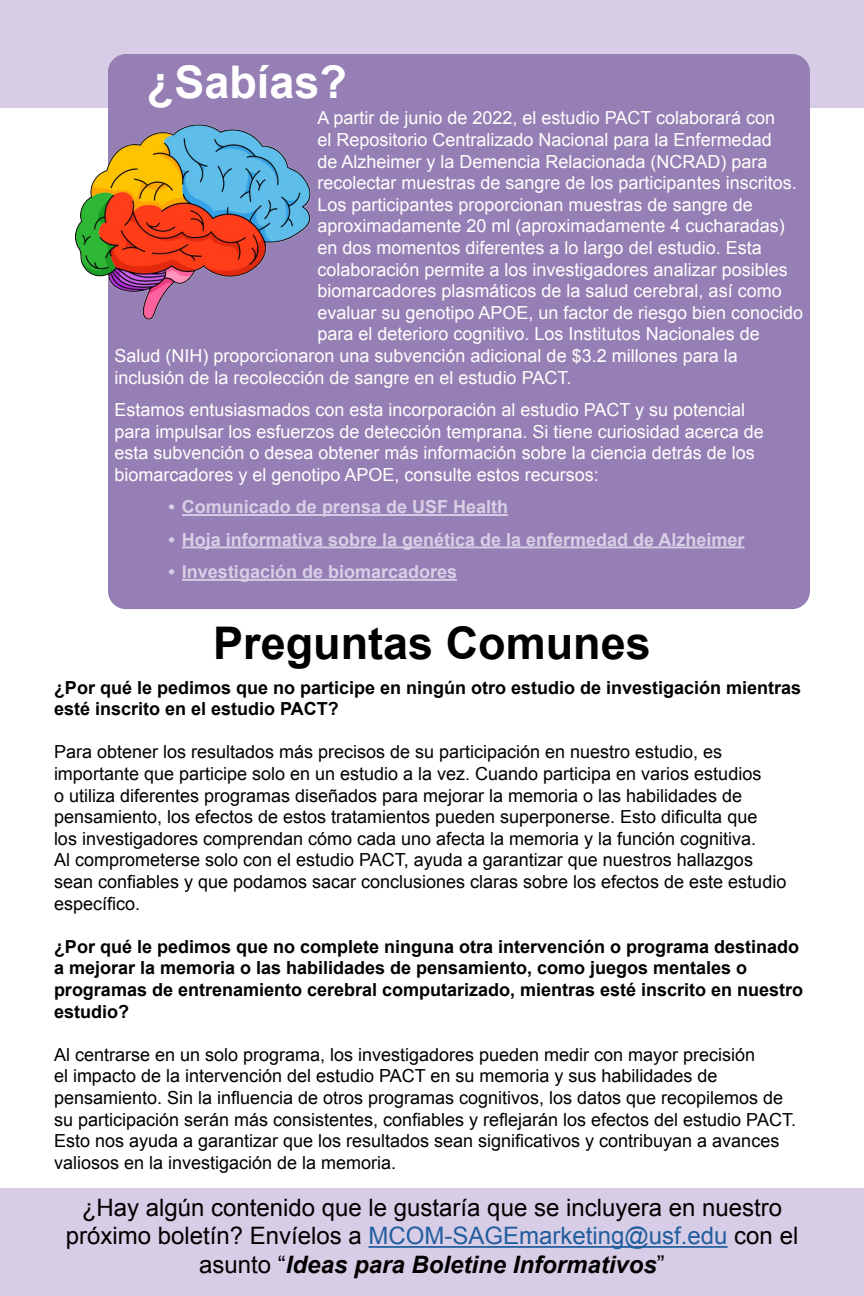
<style>
.page{position:relative;width:864px;height:1296px;background:#fff}
.page>*{position:absolute;margin:0;border:0;box-sizing:border-box;transform-origin:0 0}
.t1{font:700 45px "Arial";color:#000}
.t2{font:700 45px "Arial";color:#fff}
.t3{font:24px/28.8px "Arial";color:#000;text-align:center}
.t4{font:18px/21.6px "Arial";color:#000}
.t5{font:18px/21.6px "Arial";color:#fff}
.t6{font:700 18px/21.6px "Arial";color:#000}
.t7{font:700 18px "Arial";color:#d8cfe7}
.s1{color:#215e9e}
.s2{font-weight:700;font-style:italic}
</style>
<div class="page">
<div style="left:0;top:0;width:864px;height:108px;background:#d8cde6"></div>
<div style="left:108px;top:54px;width:702px;height:555px;background:#967fb4;border-radius:18px"></div>
<hr style="left:182px;top:514px;width:326px;height:2px;background:#d8cfe7">
<hr style="left:182px;top:547px;width:562px;height:1px;background:#d8cfe7">
<hr style="left:182px;top:579px;width:275px;height:2px;background:#d8cfe7">
<img style="left:75px;top:124px;width:236px;height:196px">
<div style="left:0;top:1188px;width:864px;height:108px;background:#d8cde6"></div>
<hr style="left:368px;top:1246px;width:360px;height:2px;background:#215e9e">
<h1 class="t2" style="left:147px;top:52px;width:202px">¿Sabías?</h1>
<p class="t5" style="left:318px;top:107px;width:459px">A partir de junio de 2022, el estudio PACT colaborará con</p>
<p class="t5" style="left:318px;top:129px;width:456px">el Repositorio Centralizado Nacional para la Enfermedad</p>
<p class="t5" style="left:318px;top:151px;width:452px">de Alzheimer y la Demencia Relacionada (NCRAD) para</p>
<p class="t5" style="left:318px;top:172px;width:481px">recolectar muestras de sangre de los participantes inscritos.</p>
<p class="t5" style="left:318px;top:194px;width:437px">Los participantes proporcionan muestras de sangre de</p>
<p class="t5" style="left:318px;top:215px;width:469px">aproximadamente 20 ml (aproximadamente 4 cucharadas)</p>
<p class="t5" style="left:318px;top:237px;width:446px">en dos momentos diferentes a lo largo del estudio. Esta</p>
<p class="t5" style="left:318px;top:259px;width:472px">colaboración permite a los investigadores analizar posibles</p>
<p class="t5" style="left:318px;top:280px;width:466px">biomarcadores plasmáticos de la salud cerebral, así como</p>
<p class="t5" style="left:318px;top:302px;width:487px">evaluar su genotipo APOE, un factor de riesgo bien conocido</p>
<p class="t5" style="left:318px;top:323px;width:444px">para el deterioro cognitivo. Los Institutos Nacionales de</p>
<p class="t5" style="left:114px;top:345px;width:625px">Salud (NIH) proporcionaron una subvención adicional de $3.2 millones para la</p>
<p class="t5" style="left:114px;top:367px;width:458px">inclusión de la recolección de sangre en el estudio PACT.</p>
<p class="t5" style="left:114px;top:399px;width:651px">Estamos entusiasmados con esta incorporación al estudio PACT y su potencial para impulsar los esfuerzos de detección temprana. Si tiene curiosidad acerca de esta subvención o desea obtener más información sobre la ciencia detrás de los biomarcadores y el genotipo APOE, consulte estos recursos:</p>
<p class="t7" style="left:168px;top:495px;width:341px">• Comunicado de prensa de USF Health</p>
<p class="t7" style="left:168px;top:527px;width:578px">• Hoja informativa sobre la genética de la enfermedad de Alzheimer</p>
<p class="t7" style="left:168px;top:560px;width:290px">• Investigación de biomarcadores</p>
<h1 class="t1" style="left:213px;top:614px;width:439px">Preguntas Comunes</h1>
<p class="t6" style="left:54px;top:677px;width:749px">¿Por qué le pedimos que no participe en ningún otro estudio de investigación mientras esté inscrito en el estudio PACT?</p>
<p class="t4" style="left:54px;top:741px;width:734px">Para obtener los resultados más precisos de su participación en nuestro estudio, es importante que participe solo en un estudio a la vez. Cuando participa en varios estudios<br>o utiliza diferentes programas diseñados para mejorar la memoria o las habilidades de pensamiento, los efectos de estos tratamientos pueden superponerse. Esto dificulta que<br>los investigadores comprendan cómo cada uno afecta la memoria y la función cognitiva.<br>Al comprometerse solo con el estudio PACT, ayuda a garantizar que nuestros hallazgos sean confiables y que podamos sacar conclusiones claras sobre los efectos de este estudio específico.</p>
<p class="t6" style="left:54px;top:936px;width:751px">¿Por qué le pedimos que no complete ninguna otra intervención o programa destinado a mejorar la memoria o las habilidades de pensamiento, como juegos mentales o programas de entrenamiento cerebral computarizado, mientras esté inscrito en nuestro estudio?</p>
<p class="t4" style="left:54px;top:1044px;width:744px">Al centrarse en un solo programa, los investigadores pueden medir con mayor precisión<br>el impacto de la intervención del estudio PACT en su memoria y sus habilidades de pensamiento. Sin la influencia de otros programas cognitivos, los datos que recopilemos de su participación serán más consistentes, confiables y reflejarán los efectos del estudio PACT.<br>Esto nos ayuda a garantizar que los resultados sean significativos y contribuyan a avances valiosos en la investigación de la memoria.</p>
<h2 class="t3" style="left:66px;top:1193px;width:734px">¿Hay algún contenido que le gustaría que se incluyera en nuestro próximo boletín? Envíelos a <span class="s1">MCOM-SAGEmarketing@usf.edu</span> con el asunto “<span class="s2">Ideas para Boletine Informativos</span>”</h2>
</div>
